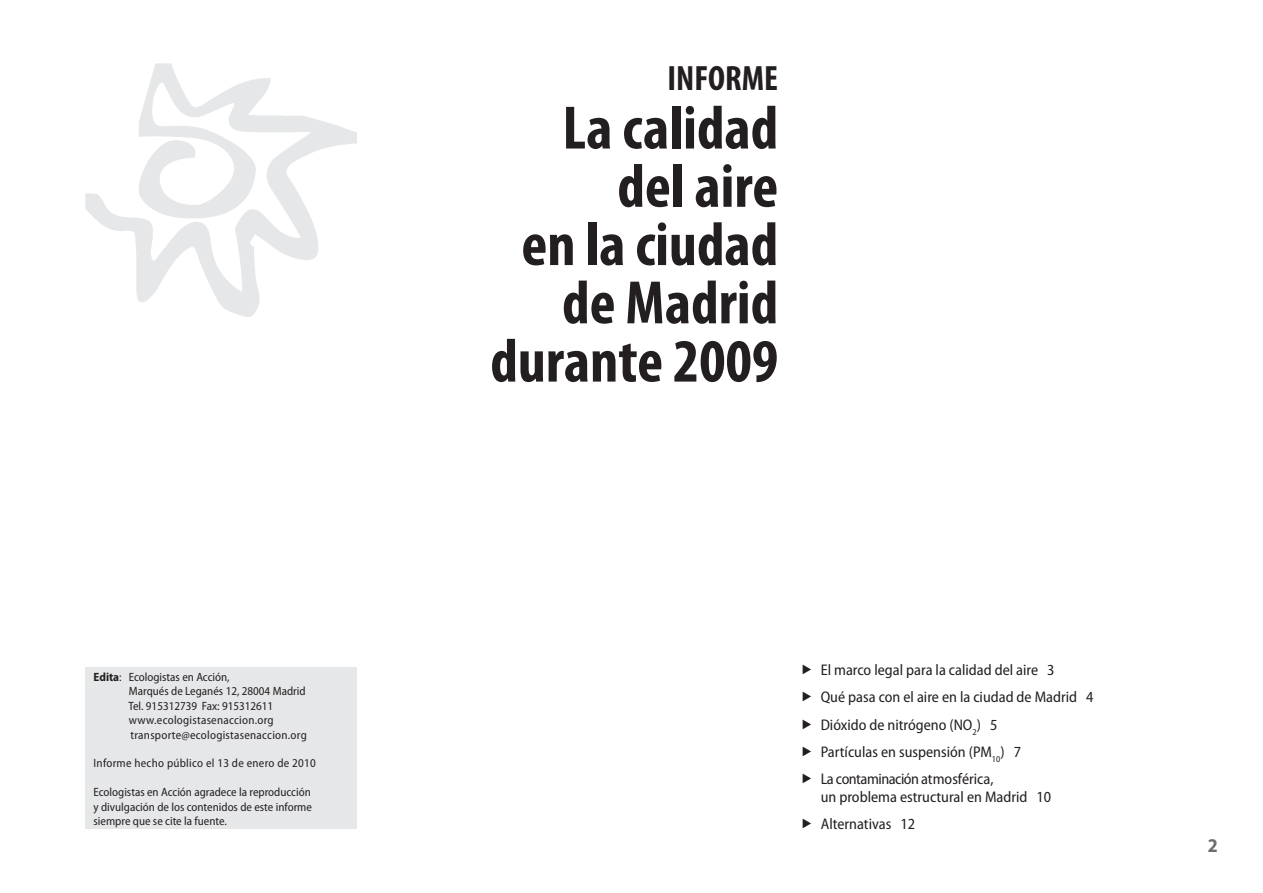
<style>
.page{position:relative;width:1263px;height:893px;background:#fff}
.page>*{position:absolute;margin:0;border:0;box-sizing:border-box;transform-origin:0 0}
.t1{font:700 condensed 61.8px/58.2px "Myriad Pro";color:#231f20;text-align:right}
.t2{font:700 condensed 35.25px "Myriad Pro";color:#231f20}
.t3{font:700 semi-condensed 19.5px "Myriad Pro";color:#6c6d70}
.t4{font:semi-condensed 15.45px/27px "Myriad Pro";color:#231f20}
.t5{font:semi-condensed 12px/14.4px "Myriad Pro";color:#231f20}
.t6{font:semi-condensed 12px "Myriad Pro";letter-spacing:.02em;color:#231f20}
.s1{font-weight:700}
</style>
<div class="page">
<img style="left:85px;top:64px;width:271px;height:253px">
<div style="left:85px;top:668px;width:271px;height:161px;background:#e6e7e9"></div>
<p class="t5" style="left:128px;top:670px;width:180px;text-indent:-35px"><span class="s1">Edita</span>: Ecologistas en Acción,<br>Marqués de Leganés 12, 28004 Madrid Tel. 915312739 Fax: 915312611 www.ecologistasenaccion.org transporte@ecologistasenaccion.org</p>
<p class="t6" style="left:94px;top:757px;width:224px">Informe hecho público el 13 de enero de 2010</p>
<p class="t5" style="left:94px;top:785px;width:220px;text-align:justify">Ecologistas en Acción agradece la reproducción y divulgación de los contenidos de este informe siempre que se cite la fuente.</p>
<h2 class="t2" style="left:667px;top:56px;width:112px">INFORME</h2>
<h1 class="t1" style="left:490px;top:98px;width:289px">La calidad del aire<br>en la ciudad de Madrid durante 2009</h1>
<p class="t4" style="left:821px;top:657px;width:274px">El marco legal para la calidad del aire 3<br>Qué pasa con el aire en la ciudad de Madrid 4<br>Dióxido de nitrógeno (NO<sub>2</sub>) 5<br>Partículas en suspensión (PM<sub>10</sub>) 7<br>La contaminación atmosférica,</p>
<p class="t4" style="left:821px;top:784px;width:232px">un problema estructural en Madrid 10<br>Alternativas 12</p>
<h3 class="t3" style="left:1208px;top:835px;width:12px">2</h3>
</div>
